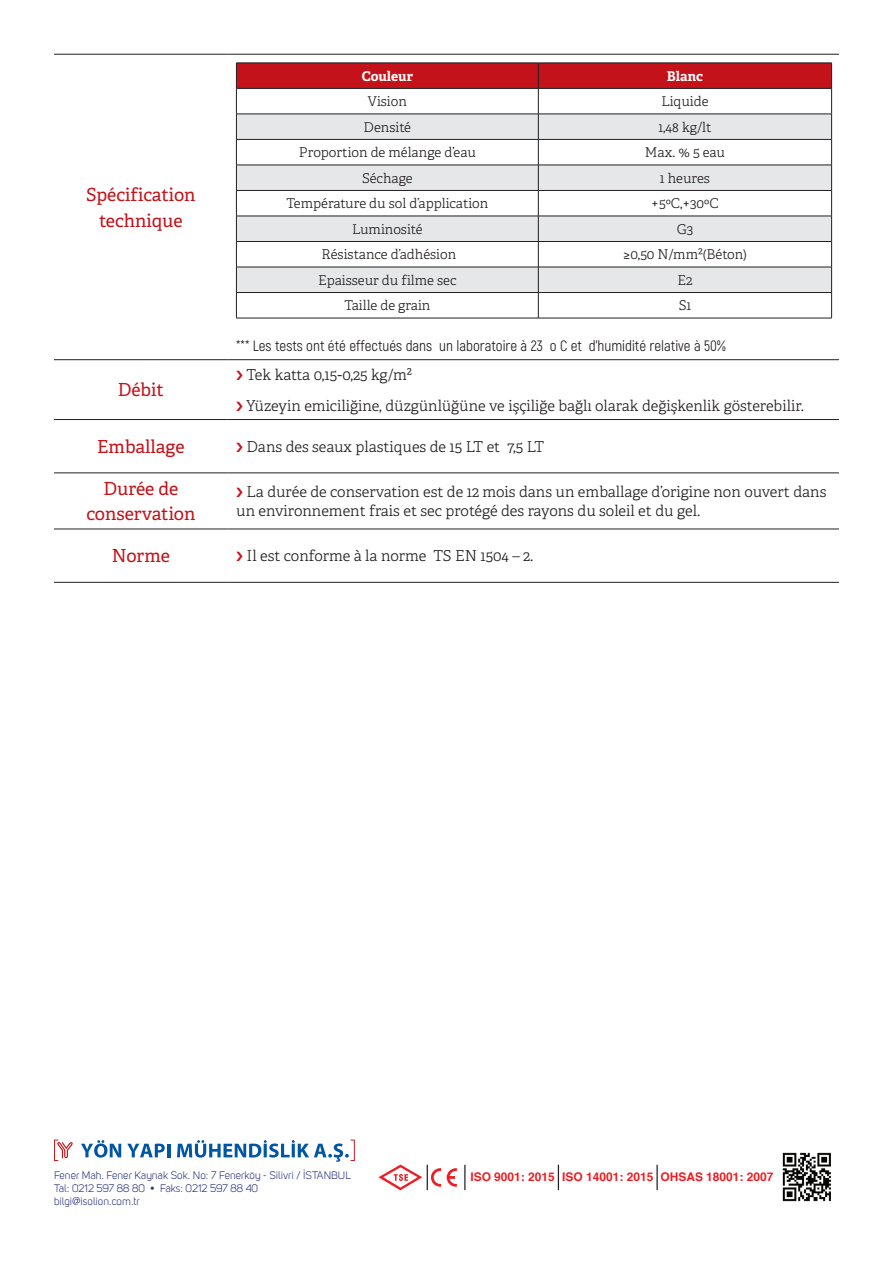
<style>
.page{position:relative;width:893px;height:1263px;background:#fff}
.page>*{position:absolute;margin:0;border:0;box-sizing:border-box;transform-origin:0 0}
.t1{font:18px/25.5px "Adelle";color:#c4121a;text-align:center}
.t2{font:300 15px/19.5px "Adelle";color:#231f20}
.t3{font:15px "Akrobat";color:#231f20}
.t4{font:300 13.5px "Adelle";color:#231f20}
.t5{font:700 13.5px "Adelle";color:#fff}
.t6{font:700 12px "Helvetica";color:#ee1d23}
.t7{font:10.8px "Uni Sans Book";color:#2a337d}
</style>
<div class="page">
<hr style="left:54px;top:54px;width:174px;height:1px;background:#231f20">
<hr style="left:228px;top:54px;width:611px;height:1px;background:#231f20">
<hr style="left:54px;top:359px;width:174px;height:1px;background:#231f20">
<hr style="left:228px;top:359px;width:611px;height:1px;background:#231f20">
<hr style="left:54px;top:419px;width:174px;height:1px;background:#231f20">
<hr style="left:228px;top:419px;width:611px;height:1px;background:#231f20">
<hr style="left:54px;top:473px;width:174px;height:1px;background:#231f20">
<hr style="left:228px;top:473px;width:611px;height:1px;background:#231f20">
<hr style="left:54px;top:529px;width:174px;height:1px;background:#231f20">
<hr style="left:228px;top:529px;width:611px;height:1px;background:#231f20">
<hr style="left:54px;top:582px;width:174px;height:1px;background:#231f20">
<hr style="left:228px;top:582px;width:611px;height:1px;background:#231f20">
<hr style="left:236px;top:318px;width:302px;height:1px;background:#231f20">
<svg style="left:236px;top:63px;width:596px;height:255px"></svg>
<hr style="left:538px;top:318px;width:294px;height:1px;background:#231f20">
<img style="left:782px;top:1152px;width:49px;height:50px">
<svg style="left:54px;top:1139px;width:19px;height:22px"></svg>
<svg style="left:81px;top:1140px;width:40px;height:17px"></svg>
<svg style="left:127px;top:1143px;width:43px;height:14px"></svg>
<svg style="left:177px;top:1139px;width:178px;height:23px"></svg>
<svg style="left:558px;top:1165px;width:1px;height:25px"></svg>
<svg style="left:378px;top:1164px;width:79px;height:26px"></svg>
<svg style="left:464px;top:1165px;width:1px;height:25px"></svg>
<hr style="left:656px;top:1165px;width:2px;height:25px;background:#231f20">
<p class="t1" style="left:86px;top:182px;width:111px">Spécification technique</p>
<p class="t1" style="left:118px;top:378px;width:48px">Débit</p>
<p class="t5" style="left:362px;top:67px;width:53px">Couleur</p>
<p class="t5" style="left:667px;top:67px;width:38px">Blanc</p>
<p class="t4" style="left:368px;top:93px;width:40px">Vision</p>
<p class="t4" style="left:661px;top:93px;width:49px">Liquide</p>
<p class="t4" style="left:364px;top:119px;width:49px">Densité</p>
<p class="t4" style="left:658px;top:119px;width:54px">1,48 kg/lt</p>
<p class="t4" style="left:299px;top:144px;width:178px">Proportion de mélange d’eau</p>
<p class="t4" style="left:645px;top:144px;width:82px">Max. % 5 eau</p>
<p class="t4" style="left:362px;top:170px;width:52px">Séchage</p>
<p class="t4" style="left:660px;top:170px;width:52px">1 heures</p>
<p class="t4" style="left:286px;top:195px;width:203px">Température du sol d’application</p>
<p class="t4" style="left:651px;top:195px;width:69px">+5ºC,+30ºC</p>
<p class="t4" style="left:352px;top:221px;width:72px">Luminosité</p>
<p class="t4" style="left:677px;top:221px;width:18px">G3</p>
<p class="t4" style="left:322px;top:246px;width:136px">Résistance d’adhésion</p>
<p class="t4" style="left:623px;top:246px;width:126px">≥0,50 N/mm²(Béton)</p>
<p class="t4" style="left:318px;top:272px;width:140px">Epaisseur du filme sec</p>
<p class="t4" style="left:678px;top:272px;width:16px">E2</p>
<p class="t4" style="left:344px;top:297px;width:88px">Taille de grain</p>
<p class="t4" style="left:679px;top:297px;width:14px">S1</p>
<p class="t3" style="left:236px;top:337px;width:491px">*** Les tests ont été effectués dans un laboratoire à 23 o C et d’humidité relative à 50%</p>
<p class="t2" style="left:247px;top:365px;width:167px">Tek katta 0,15-0,25 kg/m²</p>
<p class="t2" style="left:247px;top:396px;width:559px">Yüzeyin emiciliğine, düzgünlüğüne ve işçiliğe bağlı olarak değişkenlik gösterebilir.</p>
<p class="t1" style="left:97px;top:434px;width:89px">Emballage</p>
<p class="t2" style="left:247px;top:437px;width:299px">Dans des seaux plastiques de 15 LT et 7,5 LT</p>
<p class="t1" style="left:86px;top:476px;width:111px">Durée de conservation</p>
<p class="t2" style="left:236px;top:482px;width:592px;text-indent:10px">La durée de conservation est de 12 mois dans un emballage d’origine non ouvert dans un environnement frais et sec protégé des rayons du soleil et du gel.</p>
<p class="t1" style="left:112px;top:544px;width:60px">Norme</p>
<p class="t2" style="left:247px;top:546px;width:288px">Il est conforme à la norme TS EN 1504 – 2.</p>
<p class="t7" style="left:54px;top:1169px;width:298px">Fener Mah. Fener Kaynak Sok. No: 7 Fenerköy - Silivri / İSTANBUL</p>
<p class="t7" style="left:54px;top:1182px;width:206px">Tal: 0212 597 88 80 • Faks: 0212 597 88 40</p>
<p class="t7" style="left:54px;top:1195px;width:87px">bilgi@isolion.com.tr</p>
<p class="t6" style="left:470px;top:1167px;width:305px">ISO 9001: 2015 ISO 14001: 2015 OHSAS 18001: 2007</p>
</div>
